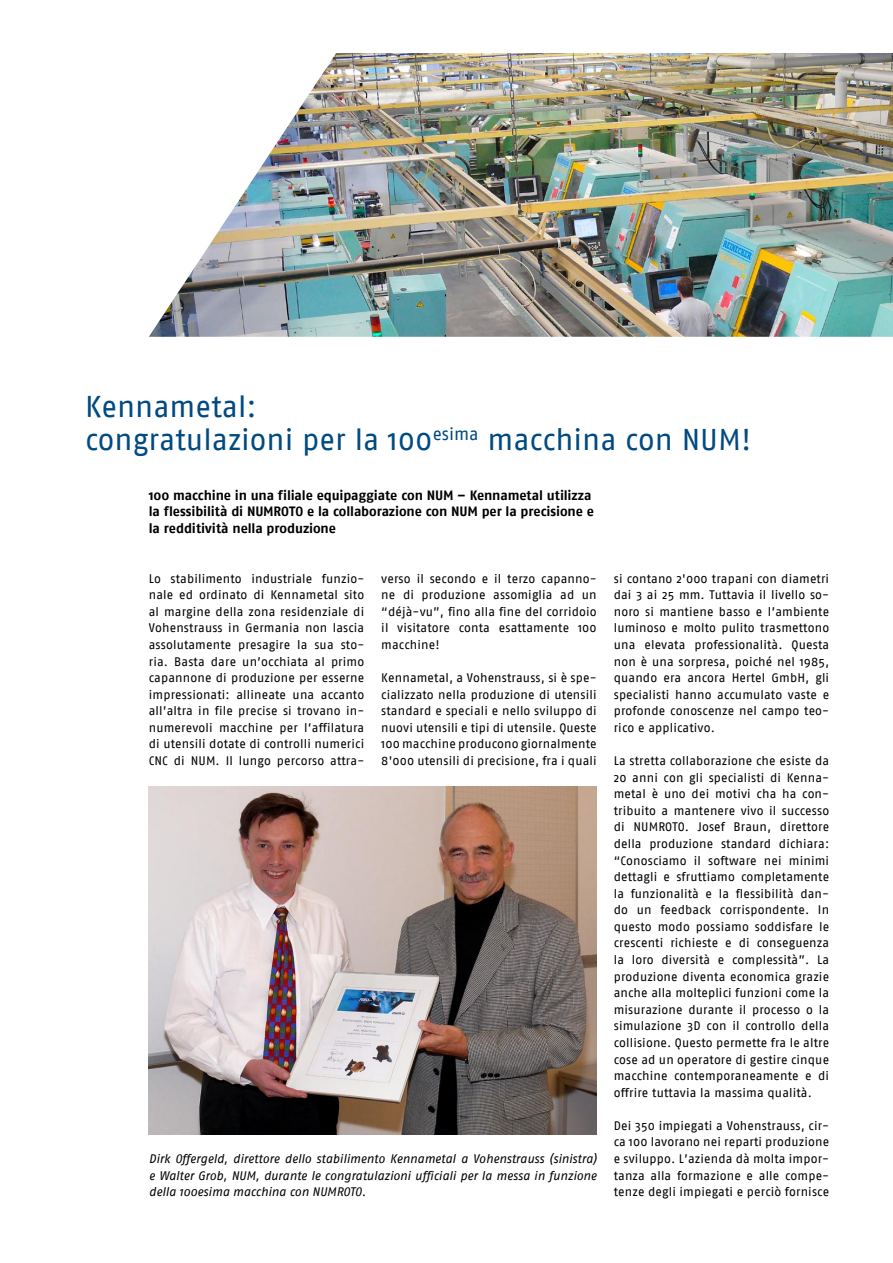
<style>
.page{position:relative;width:893px;height:1263px;background:#fff}
.page>*{position:absolute;margin:0;border:0;box-sizing:border-box;transform-origin:0 0}
.t1{font:30px/33.2px "Fago No";color:#004a82}
.t2{font:700 13.5px/16.6px "Fago No";letter-spacing:-.01em;color:#000}
.t3{font:12.3px/16.6px "Fago No";letter-spacing:.01em;color:#000;text-align:justify}
.t4{font:italic 12.3px/16.6px "Fago No";letter-spacing:-.01em;color:#000;text-align:justify}
</style>
<div class="page">
<img style="left:149px;top:53px;width:744px;height:284px">
<img style="left:149px;top:787px;width:448px;height:348px">
<h1 class="t1" style="left:85px;top:389px;width:668px">Kennametal:<br>congratulazioni per la 100<sup>esima</sup> macchina con NUM!</h1>
<p class="t2" style="left:149px;top:486px;width:447px">100 macchine in una filiale equipaggiate con NUM – Kennametal utilizza la flessibilità di NUMROTO e la collaborazione con NUM per la precisione e la redditività nella produzione</p>
<p class="t3" style="left:149px;top:570px;width:217px">Lo stabilimento industriale funzio&shy;nale ed ordinato di Kennametal sito al margine della zona residenziale di Vohenstrauss in Germania non lascia assolutamente presagire la sua sto&shy;ria. Basta dare un’occhiata al primo capannone di produzione per esserne impressionati: allineate una accanto all’altra in file precise si trovano in&shy;numerevoli macchine per l’affilatura di utensili dotate di controlli numerici CNC di NUM. Il lungo percorso attra-</p>
<p class="t3" style="left:381px;top:570px;width:217px">verso il secondo e il terzo capanno&shy;ne di produzione assomiglia ad un “déjà-vu”, fino alla fine del corridoio il visitatore conta esattamente 100 macchine!</p>
<p class="t3" style="left:381px;top:669px;width:217px">Kennametal, a Vohenstrauss, si è spe&shy;cializzato nella produzione di utensili standard e speciali e nello sviluppo di nuovi utensili e tipi di utensile. Queste 100 macchine producono giornalmente 8'000 utensili di precisione, fra i quali</p>
<p class="t4" style="left:149px;top:1150px;width:449px">Dirk Offergeld, direttore dello stabilimento Kennametal a Vohenstrauss (sinistra) e Walter Grob, NUM, durante le congratulazioni ufficiali per la messa in funzione della 100esima macchina con NUMROTO.</p>
<p class="t3" style="left:614px;top:570px;width:217px">si contano 2'000 trapani con diametri dai 3 ai 25 mm. Tuttavia il livello so&shy;noro si mantiene basso e l’ambiente luminoso e molto pulito trasmettono una elevata professionalità. Questa non è una sorpresa, poiché nel 1985, quando era ancora Hertel GmbH, gli specialisti hanno accumulato vaste e profonde conoscenze nel campo teo&shy;rico e applicativo.</p>
<p class="t3" style="left:614px;top:752px;width:217px">La stretta collaborazione che esiste da 20 anni con gli specialisti di Kenna&shy;metal è uno dei motivi cha ha con&shy;tribuito a mantenere vivo il successo di NUMROTO. Josef Braun, direttore della produzione standard dichiara: “Conosciamo il software nei minimi dettagli e sfruttiamo completamente la funzionalità e la flessibilità dan&shy;do un feedback corrispondente. In questo modo possiamo soddisfare le crescenti richieste e di conseguenza la loro diversità e complessità”. La produzione diventa economica grazie anche alla molteplici funzioni come la misurazione durante il processo o la simulazione 3D con il controllo della collisione. Questo permette fra le altre cose ad un operatore di gestire cinque macchine contemporaneamente e di offrire tuttavia la massima qualità.</p>
<p class="t3" style="left:614px;top:1117px;width:217px">Dei 350 impiegati a Vohenstrauss, cir&shy;ca 100 lavorano nei reparti produzione e sviluppo. L’azienda dà molta impor&shy;tanza alla formazione e alle compe&shy;tenze degli impiegati e perciò fornisce</p>
</div>
